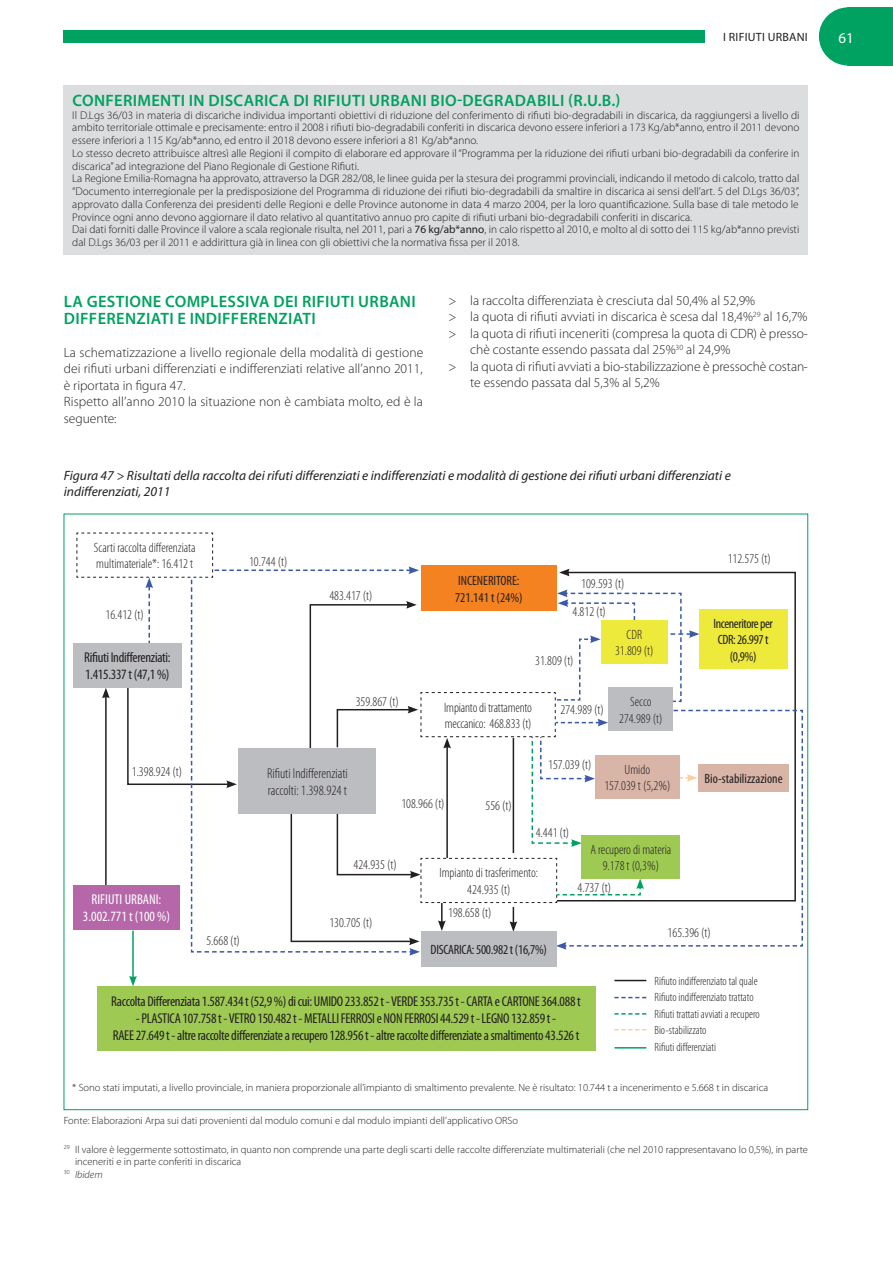
<style>
.page{position:relative;width:893px;height:1263px;background:#fff}
.page>*{position:absolute;margin:0;border:0;box-sizing:border-box;transform-origin:0 0}
.t1{font:600 16.5px/16.5px "Myriad Pro";letter-spacing:.02em;color:#00a261}
.t2{font:15px "Myriad Pro";color:#fff}
.t3{font:condensed 14.25px/17.1px "Myriad Pro";letter-spacing:-.02em;color:#231f20;text-align:center}
.t4{font:300 condensed 14.25px/17.1px "Myriad Pro";color:#231f20}
.t5{font:condensed 14.25px/17.1px "Myriad Pro";color:#fff;text-align:center}
.t6{font:300 13.5px/16.5px "Myriad Pro";color:#231f20}
.t7{font:300 condensed 13.5px/16.2px "Myriad Pro";color:#231f20;text-align:center}
.t8{font:italic 13.5px/16.5px "Myriad Pro";color:#231f20}
.t9{font:condensed 13.5px/16.2px "Myriad Pro";letter-spacing:-.015em;color:#231f20}
.t10{font:300 condensed 12px/16.5px "Myriad Pro";color:#231f20}
.t11{font:12px "Myriad Pro";color:#231f20}
.t12{font:300 11.25px/12.8px "Myriad Pro";color:#231f20}
.t13{font:300 10.5px "Myriad Pro";color:#231f20}
.t14{font:italic 300 10.5px "Myriad Pro";color:#231f20}
.s1{font-weight:400}
</style>
<div class="page">
<div style="left:64px;top:30px;width:744px;height:13px;background:#00a261"></div>
<div style="left:819px;top:7px;width:58px;height:58px;background:#00a261;border-radius:50%"></div>
<div style="left:848px;top:7px;width:45px;height:58px;background:#00a261"></div>
<div style="left:705px;top:29px;width:103px;height:15px;background:#fff"></div>
<div style="left:64px;top:85px;width:744px;height:170px;background:#dcdddf"></div>
<hr style="left:132px;top:930px;width:2px;height:48px;background:#00a261">
<svg style="left:129px;top:976px;width:8px;height:10px"></svg>
<hr style="left:614px;top:980px;width:32px;height:1px;background:#231f20">
<svg style="left:614px;top:997px;width:32px;height:1px"></svg>
<svg style="left:614px;top:1013px;width:32px;height:2px"></svg>
<svg style="left:614px;top:1029px;width:32px;height:1px"></svg>
<hr style="left:614px;top:1047px;width:32px;height:1px;background:#00a261">
<div style="left:97px;top:986px;width:498px;height:65px;background:#9ec953"></div>
<div style="left:73px;top:885px;width:107px;height:45px;background:#b567a9"></div>
<div style="left:73px;top:643px;width:109px;height:45px;background:#bcbdc0"></div>
<div style="left:421px;top:931px;width:136px;height:36px;background:#bcbdc0"></div>
<svg style="left:76px;top:532px;width:727px;height:424px"></svg>
<p class="t11" style="left:723px;top:30px;width:12px">I RIFIUTI</p>
<p class="t11" style="left:768px;top:30px;width:8px">URBANI</p>
<h2 class="t2" style="left:838px;top:29px;width:17px">61</h2>
<h1 class="t1" style="left:72px;top:92px;width:549px">CONFERIMENTI IN DISCARICA DI RI FIUTI URBANI BIO-DEGRADABILI (R.U.B.)</h1>
<p class="t12" style="left:72px;top:108px;width:729px">Il D.Lgs 36/03 in materia di discariche individua importanti obiettivi di riduzione del conferimento di rifiuti bio-degradabili in discarica, da raggiungersi a livello di ambito territoriale ottimale e precisamente: entro il 2008 i rifiuti bio-degradabili conferiti in discarica devono essere inferiori a 173 Kg/ab*anno, entro il 2011 devono essere inferiori a 115 Kg/ab*anno, ed entro il 2018 devono essere inferiori a 81 Kg/ab*anno.<br>Lo stesso decreto attribuisce altresì alle Regioni il compito di elaborare ed approvare il “Programma per la riduzione dei rifiuti urbani bio-degradabili da conferire in discarica” ad integrazione del Piano Regionale di Gestione Rifiuti.<br>La Regione Emilia-Romagna ha approvato, attraverso la DGR 282/08, le linee guida per la stesura dei programmi provinciali, indicando il metodo di calcolo, tratto dal “Documento interregionale per la predisposizione del Programma di riduzione dei rifiuti bio-degradabili da smaltire in discarica ai sensi dell’art. 5 del D.Lgs 36/03”, approvato dalla Conferenza dei presidenti delle Regioni e delle Province autonome in data 4 marzo 2004, per la loro quantificazione. Sulla base di tale metodo le Province ogni anno devono aggiornare il dato relativo al quantitativo annuo pro capite di rifiuti urbani bio-degradabili conferiti in discarica.<br>Dai dati forniti dalle Province il valore a scala regionale risulta, nel 2011, pari a <span class="s1">76 KG/AB*ANNO</span>, in calo rispetto al 2010, e molto al di sotto dei 115 kg/ab*anno previsti dal D.Lgs 36/03 per il 2011 e addirittura già in linea con gli obiettivi che la normativa fissa per il 2018.</p>
<h1 class="t1" style="left:64px;top:293px;width:351px">LA GESTIONE COMPLESSIVA DEI RIFIUTI URBANI<br>DIFFERENZIATI E INDIFFERENZIATI</h1>
<p class="t6" style="left:64px;top:344px;width:361px">La schematizzazione a livello regionale della modalità di gestione dei rifiuti urbani differenziati e indifferenziati relative all’anno 2011, è riportata in figura 47.<br>Rispetto all’anno 2010 la situazione non è cambiata molto, ed è la seguente:</p>
<p class="t6" style="left:449px;top:292px;width:308px">&gt; la raccolta differenziata è cresciuta dal 50,4% al 52,9%</p>
<p class="t6" style="left:449px;top:309px;width:360px">&gt; la quota di rifiuti avviati in discarica è scesa dal 18,4%<sup>29</sup> al 16,7%</p>
<p class="t6" style="left:449px;top:325px;width:361px">&gt; la quota di rifiuti inceneriti (compresa la quota di CDR) è presso-</p>
<p class="t6" style="left:470px;top:342px;width:262px">chè costante essendo passata dal 25%<sup>30</sup> al 24,9%</p>
<p class="t6" style="left:449px;top:358px;width:361px">&gt; la quota di rifiuti avviati a bio-stabilizzazione è pressochè costan-</p>
<p class="t6" style="left:470px;top:375px;width:191px">te essendo passata dal 5,3% al 5,2%</p>
<p class="t8" style="left:64px;top:467px;width:668px">Figura 47 &gt; Risultati della raccolta dei rifuti differenziati e indifferenziati e modalità di gestione dei rifiuti urbani differenziati e indifferenziati, 2011</p>
<p class="t7" style="left:94px;top:539px;width:103px;text-align:left">Scarti raccolta differenziata multimateriale*: 16.412 t</p>
<p class="t7" style="left:105px;top:606px;width:40px">16.412 (t)</p>
<p class="t3" style="left:84px;top:649px;width:88px;text-align:left">Rifiuti Indifferenziati:<br>1.415.337 t (47,1 %)</p>
<p class="t7" style="left:249px;top:554px;width:40px">10.744 (t)</p>
<p class="t7" style="left:329px;top:587px;width:45px">483.417 (t)</p>
<p class="t7" style="left:356px;top:693px;width:45px">359.867 (t)</p>
<p class="t7" style="left:728px;top:551px;width:45px">112.575 (t)</p>
<p class="t9" style="left:455px;top:573px;width:69px">INCENERITORE:<br>721.141 t (24%)</p>
<p class="t7" style="left:572px;top:569px;width:53px;line-height:28.3px;text-align:left;text-indent:9px">109.593 (t)<br>4.812 (t)</p>
<p class="t7" style="left:615px;top:626px;width:40px">CDR<br>31.809 (t)</p>
<p class="t9" style="left:713px;top:615px;width:61px;text-align:center">Inceneritore per<br>CDR: 26.997 t (0,9%)</p>
<p class="t7" style="left:535px;top:653px;width:40px">31.809 (t)</p>
<p class="t7" style="left:561px;top:701px;width:45px">274.989 (t)</p>
<p class="t7" style="left:619px;top:694px;width:45px">Secco<br>274.989 (t)</p>
<p class="t7" style="left:444px;top:699px;width:89px;text-align:left">Impianto di trattamento meccanico: 468.833 (t)</p>
<p class="t7" style="left:132px;top:763px;width:52px">1.398.924 (t)</p>
<p class="t5" style="left:83px;top:891px;width:89px">RIFIUTI URBANI:<br>3.002.771 t (100 %)</p>
<p class="t7" style="left:206px;top:933px;width:35px">5.668 (t)</p>
<p class="t4" style="left:267px;top:764px;width:82px">Rifiuti Indifferenziati raccolti: 1.398.924 t</p>
<p class="t7" style="left:401px;top:795px;width:45px">108.966 (t)</p>
<p class="t7" style="left:485px;top:798px;width:28px">556 (t)</p>
<p class="t7" style="left:548px;top:756px;width:45px">157.039 (t)</p>
<p class="t7" style="left:536px;top:824px;width:35px">4.441 (t)</p>
<p class="t7" style="left:604px;top:761px;width:67px">Umido<br>157.039 t (5,2%)</p>
<p class="t7" style="left:353px;top:857px;width:45px">424.935 (t)</p>
<p class="t7" style="left:439px;top:865px;width:100px">Impianto di trasferimento:<br>424.935 (t)</p>
<p class="t7" style="left:590px;top:841px;width:82px">A recupero di materia<br>9.178 t (0,3%)</p>
<p class="t7" style="left:577px;top:879px;width:35px">4.737 (t)</p>
<p class="t9" style="left:705px;top:770px;width:80px">Bio-stabilizzazione</p>
<p class="t7" style="left:329px;top:915px;width:45px">130.705 (t)</p>
<p class="t7" style="left:448px;top:904px;width:45px">198.658 (t)</p>
<p class="t9" style="left:431px;top:941px;width:118px">DISCARICA: 500.982 t (16,7%)</p>
<p class="t7" style="left:668px;top:924px;width:45px">165.396 (t)</p>
<p class="t3" style="left:111px;top:992px;width:471px">Raccolta Differenziata 1.587.434 t (52,9 %) di cui: UMIDO 233.852 t - VERDE 353.735 t - CARTA e CARTONE 364.088t</p>
<p class="t3" style="left:113px;top:1009px;width:468px">- PLASTICA 107.758 t - VETRO 150.482 t - METALLI FERROSI e NON FERROSI 44.529 t - LEGNO 132.859 t -<br>RAEE 27.649 t - altre raccolte differenziate a recupero 128.956 t - altre raccolte differenziate a smaltimento 43.526 t</p>
<p class="t10" style="left:654px;top:973px;width:107px">Rifiuto indifferenziato tal quale<br>Rifiuto indifferenziato trattato<br>Rifiuti trattati avviati a recupero<br>Bio-stabilizzato<br>Rifiuti differenziati</p>
<p class="t13" style="left:72px;top:1081px;width:697px">* Sono stati imputati, a livello provinciale, in maniera proporzionale all’impianto di smaltimento prevalente. Ne è risultato: 10.744 t a incenerimento e 5.668 t in discarica</p>
<p class="t13" style="left:64px;top:1114px;width:456px">Fonte: Elaborazioni Arpa sui dati provenienti dal modulo comuni e dal modulo impianti dell’applicativo ORSo</p>
<p class="t13" style="left:64px;top:1143px;width:746px"><sup>29</sup> Il valore è leggermente sottostimato, in quanto non comprende una parte degli scarti delle raccolte differenziate multimateriali (che nel 2010 rappresentavano lo 0,5%), in parte</p>
<p class="t13" style="left:75px;top:1155px;width:168px">inceneriti e in parte conferiti in discarica</p>
<p class="t14" style="left:64px;top:1168px;width:40px"><sup>30</sup> Ibidem</p>
</div>
